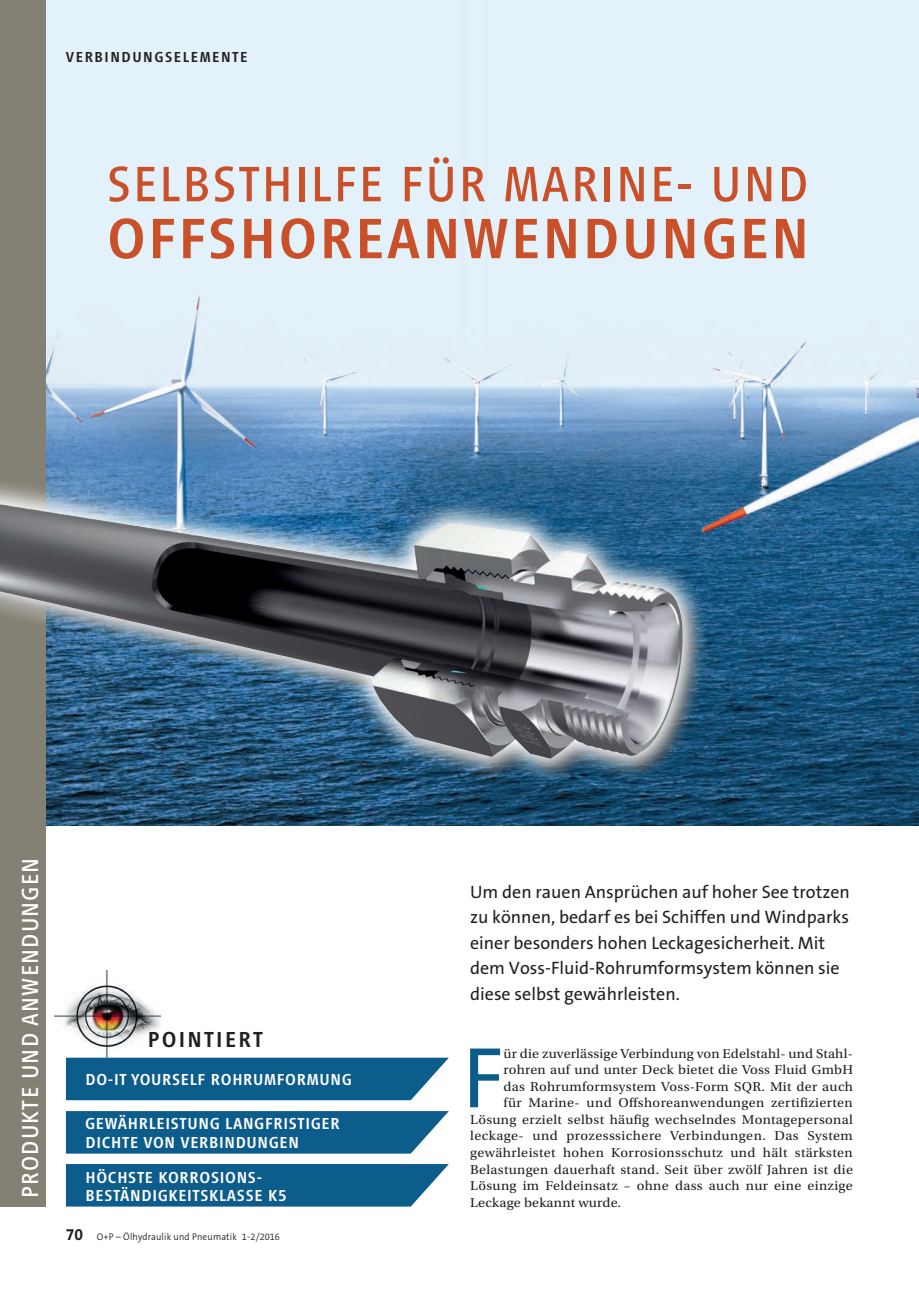
<style>
.page{position:relative;width:919px;height:1289px;background:#fff}
.page>*{position:absolute;margin:0;border:0;box-sizing:border-box;transform-origin:0 0}
.Grundschrift_9_pt{font:87px "The Sans B5 Plain";color:#0c5c8c}
.Headline{font:500 58.8px "Vialog LT";letter-spacing:.04em;color:#ca502a}
.Headline-2{font:51.45px "Vialog LT";letter-spacing:.04em;color:#ca502a}
.Rubrik_Leitsystem{font:24px "Vialog LT";letter-spacing:.05em;color:#fff}
.Rubrizierungsebene{font:500 22.5px "Vialog LT";letter-spacing:.1em;color:#231f20}
.Vorspann{font:18px/25.5px "The Sans B5 Plain";color:#231f20}
.Pointiert{font:500 16.5px/18px "Vialog LT";letter-spacing:.04em;color:#fff}
.t1{font:700 16.5px "The Sans B7";color:#231f20;scale:.95 1}
.Rubrizierungsebene-2{font:500 15px "Vialog LT";letter-spacing:.1em;color:#231f20}
.Grundschrift_9_pt-2{font:13.5px "Utopia Std";letter-spacing:.02em;color:#231f20;scale:1.05 1}
.t2{font:300 9.75px "The Sans B4";letter-spacing:.02em;color:#231f20;scale:.95 1}
</style>
<div class="page">
<img style="left:46px;top:0;width:872px;height:826px">
<img style="left:54px;top:970px;width:106px;height:102px">
<svg style="left:66px;top:1057px;width:383px;height:43px;background:#1b6693"></svg>
<svg style="left:66px;top:1111px;width:383px;height:42px;background:#186491"></svg>
<svg style="left:66px;top:1164px;width:383px;height:42px;background:#186491"></svg>
<div style="left:0;top:0;width:46px;height:1206px;background:#828173"></div>
<svg style="left:0;top:461px;width:709px;height:323px;background:#3d6c91"></svg>
<img style="left:0;top:504px;width:682px;height:254px">
<p class="Rubrizierungsebene-2" style="left:66px;top:48px;width:183px">VERBINDUNGSELEMENTE</p>
<p class="Headline-2" style="left:107px;top:156px;width:702px">SELBSTHILFE FÜR MARINE- UND</p>
<p class="Headline" style="left:107px;top:206px;width:703px">OFFSHOREANWENDUNGEN</p>
<p class="Rubrik_Leitsystem" style="left:17px;top:1197px;width:342px;rotate:-90deg">PRODUKTE UND ANWENDUNGEN</p>
<p class="Rubrizierungsebene" style="left:148px;top:1027px;width:117px">POINTIERT</p>
<p class="Pointiert" style="left:86px;top:1070px;width:268px">DO-IT YOURSELF ROHRUMFORMUNG</p>
<p class="Pointiert" style="left:85px;top:1114px;width:256px">GEWÄHRLEISTUNG LANGFRISTIGER<br>DICHTE VON VERBINDUNGEN</p>
<p class="Pointiert" style="left:86px;top:1167px;width:203px">HÖCHSTE KORROSIONS-<br>BESTÄNDIGKEITSKLASSE K5</p>
<p class="t1" style="left:66px;top:1225px;width:20px">70</p>
<p class="t2" style="left:97px;top:1231px;width:194px">O+P – Ölhydraulik und Pneumatik 1-2/2016</p>
<p class="Vorspann" style="left:470px;top:879px;width:381px">Um den rauen Ansprüchen auf hoher See trotzen zu können, bedarf es bei Schiffen und Windparks einer besonders hohen Leckagesicherheit. Mit dem Voss-Fluid-Rohrumformsystem können sie diese selbst gewährleisten.</p>
<p class="Grundschrift_9_pt" style="left:462px;top:1031px;width:42px">F</p>
<p class="Grundschrift_9_pt-2" style="left:503px;top:1045px;width:334px">ür die zuverlässige Verbindung von Edelstahl- und Stahl-</p>
<p class="Grundschrift_9_pt-2" style="left:503px;top:1062px;width:334px">rohren auf und unter Deck bietet die Voss Fluid GmbH</p>
<p class="Grundschrift_9_pt-2" style="left:503px;top:1079px;width:334px">das Rohrumformsystem Voss-Form SQR. Mit der auch</p>
<p class="Grundschrift_9_pt-2" style="left:503px;top:1095px;width:334px">für Marine- und Offshoreanwendungen zertifizierten</p>
<p class="Grundschrift_9_pt-2" style="left:470px;top:1112px;width:366px">Lösung erzielt selbst häufig wechselndes Montagepersonal</p>
<p class="Grundschrift_9_pt-2" style="left:470px;top:1128px;width:366px">leckage- und prozesssichere Verbindungen. Das System</p>
<p class="Grundschrift_9_pt-2" style="left:470px;top:1145px;width:366px">gewährleistet hohen Korrosionsschutz und hält stärksten</p>
<p class="Grundschrift_9_pt-2" style="left:470px;top:1161px;width:366px">Belastungen dauerhaft stand. Seit über zwölf Jahren ist die</p>
<p class="Grundschrift_9_pt-2" style="left:470px;top:1178px;width:366px">Lösung im Feldeinsatz – ohne dass auch nur eine einzige</p>
<p class="Grundschrift_9_pt-2" style="left:470px;top:1194px;width:145px">Leckage bekannt wurde.</p>
</div>
